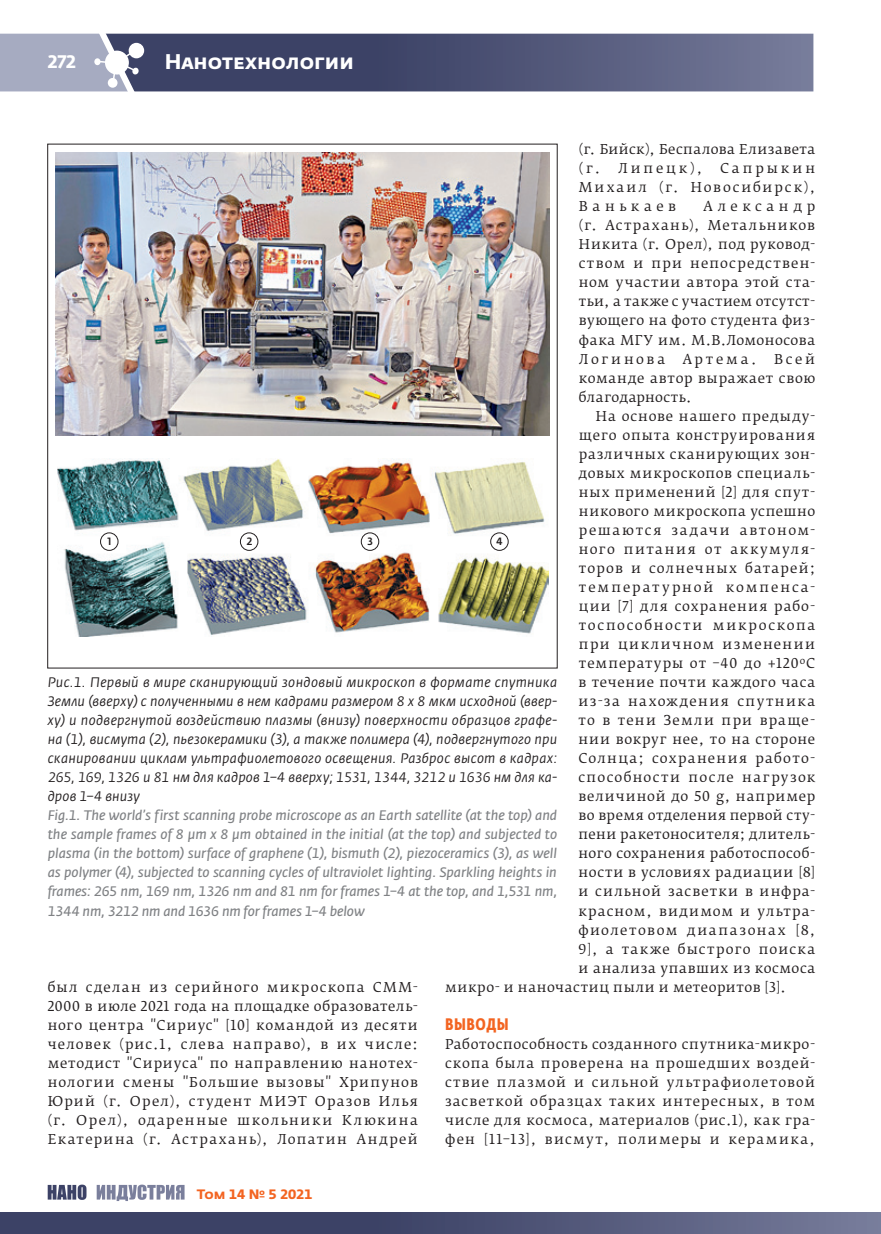
<style>
.page{position:relative;width:881px;height:1234px;background:#fff}
.page>*{position:absolute;margin:0;border:0;box-sizing:border-box;transform-origin:0 0}
.t1{font:700 21px "Fedra Sans Alt Pro";color:#fff}
.t2{font:700 18px "Fedra Sans Alt Pro";color:#fff}
.t3{font:700 16.5px "Fedra Sans Cond Pro";letter-spacing:.03em;color:#f36421}
.t4{font:italic 13.65px/19px "Fedra Sans Pro";letter-spacing:.015em;color:#231f20;text-align:justify}
.t5{font:italic 13.65px/19px "Fedra Sans Pro";letter-spacing:-.01em;color:#808285;text-align:justify}
.t6{font:13.5px/19px "Fedra Serif B Pro";letter-spacing:.07em;color:#231f20;text-align:justify}
.t7{font:13.5px/19px "Fedra Serif B Pro";letter-spacing:.035em;color:#231f20}
.t8{font:13.5px "Fedra Serif B Pro";letter-spacing:.04em;color:#231f20}
.t9{font:13.5px "Fedra Serif B Pro";letter-spacing:.09em;color:#231f20}
.t10{font:13.5px "Fedra Serif B Pro";letter-spacing:.1em;color:#231f20}
.t11{font:13.5px "Fedra Serif B Pro";letter-spacing:.095em;color:#231f20}
.t12{font:13.5px "Fedra Serif B Pro";letter-spacing:.045em;color:#231f20}
.t13{font:13.5px "Fedra Serif B Pro";letter-spacing:.13em;color:#231f20}
.t14{font:13.5px "Fedra Serif B Pro";letter-spacing:.105em;color:#231f20}
.t15{font:13.5px "Fedra Serif B Pro";letter-spacing:.115em;color:#231f20}
.t16{font:13.5px "Fedra Serif B Pro";letter-spacing:.145em;color:#231f20}
.t17{font:700 13.5px "Fedra Sans Alt Pro";color:#f36421}
.t18{font:500 10.5px "Fedra Sans Pro";color:#231f20}
</style>
<div class="page">
<svg style="left:0;top:33px;width:813px;height:59px;background:#616686"></svg>
<div style="left:0;top:1211px;width:880px;height:22px;background:linear-gradient(to right,#2d3459,#6c7191)"></div>
<svg style="left:48px;top:1184px;width:38px;height:15px"></svg>
<svg style="left:97px;top:1184px;width:87px;height:16px"></svg>
<img style="left:57px;top:458px;width:491px;height:178px">
<img style="left:56px;top:153px;width:493px;height:282px">
<div style="left:100px;top:532px;width:18px;height:18px;border:1px solid #231f20;border-radius:50%"></div>
<div style="left:240px;top:532px;width:18px;height:18px;border:1px solid #231f20;border-radius:50%"></div>
<div style="left:361px;top:532px;width:18px;height:18px;border:1px solid #231f20;border-radius:50%"></div>
<div style="left:490px;top:532px;width:18px;height:18px;border:1px solid #231f20;border-radius:50%"></div>
<h2 class="t2" style="left:48px;top:50px;width:30px">272</h2>
<h1 class="t1" style="left:165px;top:48px;width:190px">Нанотехнологии</h1>
<p class="t7" style="left:578px;top:140px;width:238px">(г. Бийск), Беспалова Елизавета (г. Липецк),</p>
<p class="t6" style="left:578px;top:159px;width:238px;text-indent:141px">Сапрыкин Михаил (г. Новосибирск), Ванькаев</p>
<p class="t6" style="left:578px;top:197px;width:238px;text-indent:124px">Александр (г. Астрахань), Метальников Никита (г. Орел), под руковод&shy;ством и при непосредствен&shy;ном участии автора этой ста&shy;тьи, а также с участием отсутст&shy;вующего на фото студента физ&shy;фака МГУ им. М.В.Ломоносова Логинова</p>
<p class="t6" style="left:578px;top:349px;width:238px;text-indent:195px">Всей команде автор выражает свою благодарность.</p>
<p class="t6" style="left:595px;top:406px;width:221px">На основе нашего предыду-</p>
<p class="t6" style="left:578px;top:425px;width:238px">щего опыта конструирования</p>
<p class="t6" style="left:578px;top:444px;width:238px">различных сканирующих зон-</p>
<p class="t6" style="left:578px;top:463px;width:238px">довых микроскопов специаль-</p>
<p class="t6" style="left:578px;top:482px;width:238px">ных применений [2] для спут-</p>
<p class="t8" style="left:578px;top:502px;width:238px">никового микроскопа успешно</p>
<p class="t15" style="left:578px;top:521px;width:238px">решаются задачи автоном-</p>
<p class="t10" style="left:578px;top:540px;width:238px">ного питания от аккумуля-</p>
<p class="t6" style="left:578px;top:558px;width:238px">торов и солнечных батарей;</p>
<p class="t16" style="left:578px;top:578px;width:238px">температурной компенса-</p>
<p class="t6" style="left:578px;top:596px;width:238px">ции [7] для сохранения рабо-</p>
<p class="t13" style="left:578px;top:616px;width:238px">тоспособности микроскопа</p>
<p class="t11" style="left:578px;top:635px;width:238px">при цикличном изменении</p>
<p class="t6" style="left:578px;top:653px;width:238px">температуры от –40 до +120<sup>о</sup>С</p>
<p class="t6" style="left:578px;top:672px;width:238px">в течение почти каждого часа</p>
<p class="t11" style="left:578px;top:692px;width:238px">из-за нахождения спутника</p>
<p class="t6" style="left:578px;top:710px;width:238px">то в тени Земли при враще-</p>
<p class="t6" style="left:578px;top:729px;width:238px">нии вокруг нее, то на стороне</p>
<p class="t9" style="left:578px;top:750px;width:238px">Солнца; сохранения работо-</p>
<p class="t10" style="left:578px;top:769px;width:238px">способности после нагрузок</p>
<p class="t6" style="left:578px;top:786px;width:238px">величиной до 50 g, например</p>
<p class="t7" style="left:578px;top:805px;width:238px">во время отделения первой сту-</p>
<p class="t7" style="left:578px;top:825px;width:238px">пени ракетоносителя; длитель-</p>
<p class="t8" style="left:578px;top:845px;width:238px">ного сохранения работоспособ-</p>
<p class="t6" style="left:578px;top:863px;width:238px">ности в условиях радиации [8]</p>
<p class="t6" style="left:578px;top:882px;width:238px">и сильной засветки в инфра-</p>
<p class="t6" style="left:578px;top:901px;width:238px">красном, видимом и ультра-</p>
<p class="t14" style="left:578px;top:921px;width:238px">фиолетовом диапазонах [8,</p>
<p class="t9" style="left:578px;top:940px;width:238px">9], а также быстрого поиска</p>
<p class="t12" style="left:578px;top:959px;width:238px">и анализа упавших из космоса</p>
<p class="t8" style="left:445px;top:978px;width:342px">микро- и наночастиц пыли и метеоритов [3].</p>
<p class="t3" style="left:445px;top:1013px;width:65px">ВЫВОДЫ</p>
<p class="t6" style="left:445px;top:1034px;width:371px">Работоспособность созданного спутника-микро&shy;скопа была проверена на прошедших воздей&shy;ствие плазмой и сильной ультрафиолетовой засветкой образцах таких интересных, в том числе для космоса, материалов (рис.1), как гра&shy;фен [11–13], висмут, полимеры и керамика,</p>
<p class="t6" style="left:682px;top:349px;width:76px">Артема.</p>
<p class="t18" style="left:107px;top:534px;width:6px">1</p>
<p class="t18" style="left:246px;top:534px;width:7px">2</p>
<p class="t18" style="left:367px;top:534px;width:7px">3</p>
<p class="t18" style="left:496px;top:534px;width:8px">4</p>
<p class="t4" style="left:48px;top:672px;width:511px">Рис.1. Первый в мире сканирующий зондовый микроскоп в формате спутника Земли (вверху) с полученными в нем кадрами размером 8 х 8 мкм исходной (ввер&shy;ху) и подвергнутой воздействию плазмы (внизу) поверхности образцов графе&shy;на (1), висмута (2), пьезокерамики (3), а также полимера (4), подвергнутого при сканировании циклам ультрафиолетового освещения. Разброс высот в кадрах:<br>265, 169, 1326 и 81 нм для кадров 1–4 вверху; 1531, 1344, 3212 и 1636 нм для ка&shy;дров 1–4 внизу</p>
<p class="t5" style="left:48px;top:805px;width:511px">Fig.1. The world’s first scanning probe microscope as an Earth satellite (at the top) and the sample frames of 8 μm x 8 μm obtained in the initial (at the top) and subjected to plasma (in the bottom) surface of graphene (1), bismuth (2), piezoceramics (3), as well as polymer (4), subjected to scanning cycles of ultraviolet lighting. Sparkling heights in frames: 265 nm, 169 nm, 1326 nm and 81 nm for frames 1–4 at the top, and 1,531 nm, 1344 nm, 3212 nm and 1636 nm for frames 1–4 below</p>
<p class="t6" style="left:48px;top:977px;width:371px">был сделан из серийного микроскопа СММ-2000 в июле 2021 года на площадке образователь&shy;ного центра "Сириус" [10] командой из десяти человек (рис.1, слева направо), в их числе: методист "Сириуса" по направлению нанотех&shy;нологии смены "Большие вызовы" Хрипунов Юрий (г. Орел), студент МИЭТ Оразов Илья (г. Орел), одаренные школьники Клюкина Екатерина (г. Астрахань), Лопатин Андрей</p>
<p class="t17" style="left:197px;top:1185px;width:117px">Том 14 № 5 2021</p>
</div>
